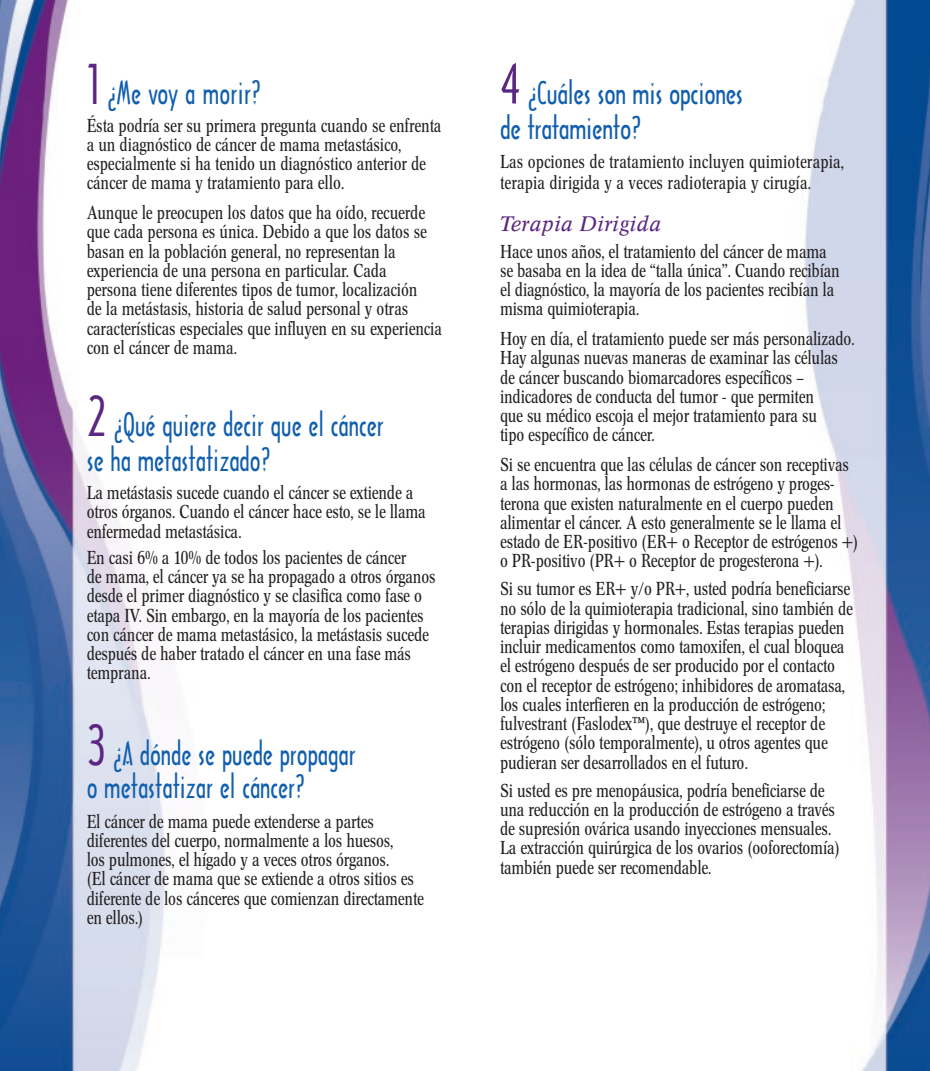
<style>
.page{position:relative;width:930px;height:1071px;background:#fff}
.page>*{position:absolute;margin:0;border:0;box-sizing:border-box;transform-origin:0 0}
.t1{font:52.32px "Arquitectura";color:#5b2781;scale:.93 1}
.t2{font:30.62px/35px "Arquitectura";color:#115fad;scale:.93 1}
.t3{font:29.75px/35px "Arquitectura";letter-spacing:-.01em;color:#115fad}
.t4{font:italic 20.65px "Concorde";letter-spacing:.005em;color:#5b2781}
.t5{font:condensed 18.55px/19.2px "Concorde BE";letter-spacing:-.01em;color:#231f20;scale:.93 1}
.s1{font-size:52.32px;color:#5b2781}
.s2{font-size:50.75px;color:#5b2781}
</style>
<div class="page">
<img style="left:804px;top:0;width:125px;height:1071px">
<img style="left:0;top:0;width:166px;height:1071px">
<p class="t2" style="left:87px;top:75px;width:189px"><span class="s1">1</span> ¿Me voy a morir?</p>
<p class="t5" style="left:87px;top:116px;width:383px">Ésta podría ser su primera pregunta cuando se enfrenta a un diagnóstico de cáncer de mama metastásico, especialmente si ha tenido un diagnóstico anterior de cáncer de mama y tratamiento para ello.</p>
<p class="t5" style="left:87px;top:203px;width:383px">Aunque le preocupen los datos que ha oído, recuerde que cada persona es única. Debido a que los datos se basan en la población general, no representan la experiencia de una persona en particular. Cada<br>persona tiene diferentes tipos de tumor, localización<br>de la metástasis, historia de salud personal y otras características especiales que influyen en su experiencia con el cáncer de mama.</p>
<p class="t1" style="left:87px;top:384px;width:22px">2</p>
<p class="t2" style="left:87px;top:407px;width:321px;text-indent:27px">¿Qué quiere decir que el cáncer se ha metastatizado?</p>
<p class="t5" style="left:87px;top:483px;width:366px">La metástasis sucede cuando el cáncer se extiende a otros órganos. Cuando el cáncer hace esto, se le llama enfermedad metastásica.</p>
<p class="t5" style="left:87px;top:548px;width:376px">En casi 6% a 10% de todos los pacientes de cáncer<br>de mama, el cáncer ya se ha propagado a otros órganos desde el primer diagnóstico y se clasifica como fase o etapa IV. Sin embargo, en la mayoría de los pacientes con cáncer de mama metastásico, la metástasis sucede después de haber tratado el cáncer en una fase más temprana.</p>
<p class="t1" style="left:87px;top:712px;width:22px">3</p>
<p class="t2" style="left:87px;top:736px;width:291px;line-height:33.2px;text-indent:26px">¿A dónde se puede propagar o metastatizar el cáncer?</p>
<p class="t5" style="left:87px;top:812px;width:364px">El cáncer de mama puede extenderse a partes diferentes del cuerpo, normalmente a los huesos,<br>los pulmones, el hígado y a veces otros órganos.<br>(El cáncer de mama que se extiende a otros sitios es diferente de los cánceres que comienzan directamente en ellos.)</p>
<p class="t3" style="left:500px;top:75px;width:244px"><span class="s2">4</span> ¿Cuáles son mis opciones de tratamiento?</p>
<p class="t5" style="left:500px;top:151px;width:371px;line-height:21px">Las opciones de tratamiento incluyen quimioterapia, terapia dirigida y a veces radioterapia y cirugía.</p>
<p class="t4" style="left:500px;top:211px;width:163px">Terapia Dirigida</p>
<p class="t5" style="left:500px;top:242px;width:367px">Hace unos años, el tratamiento del cáncer de mama se basaba en la idea de “talla única”. Cuando recibían el diagnóstico, la mayoría de los pacientes recibían la misma quimioterapia.</p>
<p class="t5" style="left:500px;top:329px;width:383px">Hoy en día, el tratamiento puede ser más personalizado.<br>Hay algunas nuevas maneras de examinar las células de cáncer buscando biomarcadores específicos – indicadores de conducta del tumor - que permiten<br>que su médico escoja el mejor tratamiento para su<br>tipo específico de cáncer.</p>
<p class="t5" style="left:500px;top:455px;width:386px">Si se encuentra que las células de cáncer son receptivas a las hormonas, las hormonas de estrógeno y proges&shy;terona que existen naturalmente en el cuerpo pueden alimentar el cáncer. A esto generalmente se le llama el estado de ER-positivo (ER+ o Receptor de estrógenos +) o PR-positivo (PR+ o Receptor de progesterona +).</p>
<p class="t5" style="left:500px;top:579px;width:381px">Si su tumor es ER+ y/o PR+, usted podría beneficiarse no sólo de la quimioterapia tradicional, sino también de terapias dirigidas y hormonales. Estas terapias pueden incluir medicamentos como tamoxifen, el cual bloquea el estrógeno después de ser producido por el contacto con el receptor de estrógeno; inhibidores de aromatasa, los cuales interfieren en la producción de estrógeno; fulvestrant (Faslodex™), que destruye el receptor de estrógeno (sólo temporalmente), u otros agentes que pudieran ser desarrollados en el futuro.</p>
<p class="t5" style="left:500px;top:781px;width:367px">Si usted es pre menopáusica, podría beneficiarse de una reducción en la producción de estrógeno a través de supresión ovárica usando inyecciones mensuales.<br>La extracción quirúrgica de los ovarios (ooforectomía) también puede ser recomendable.</p>
</div>
